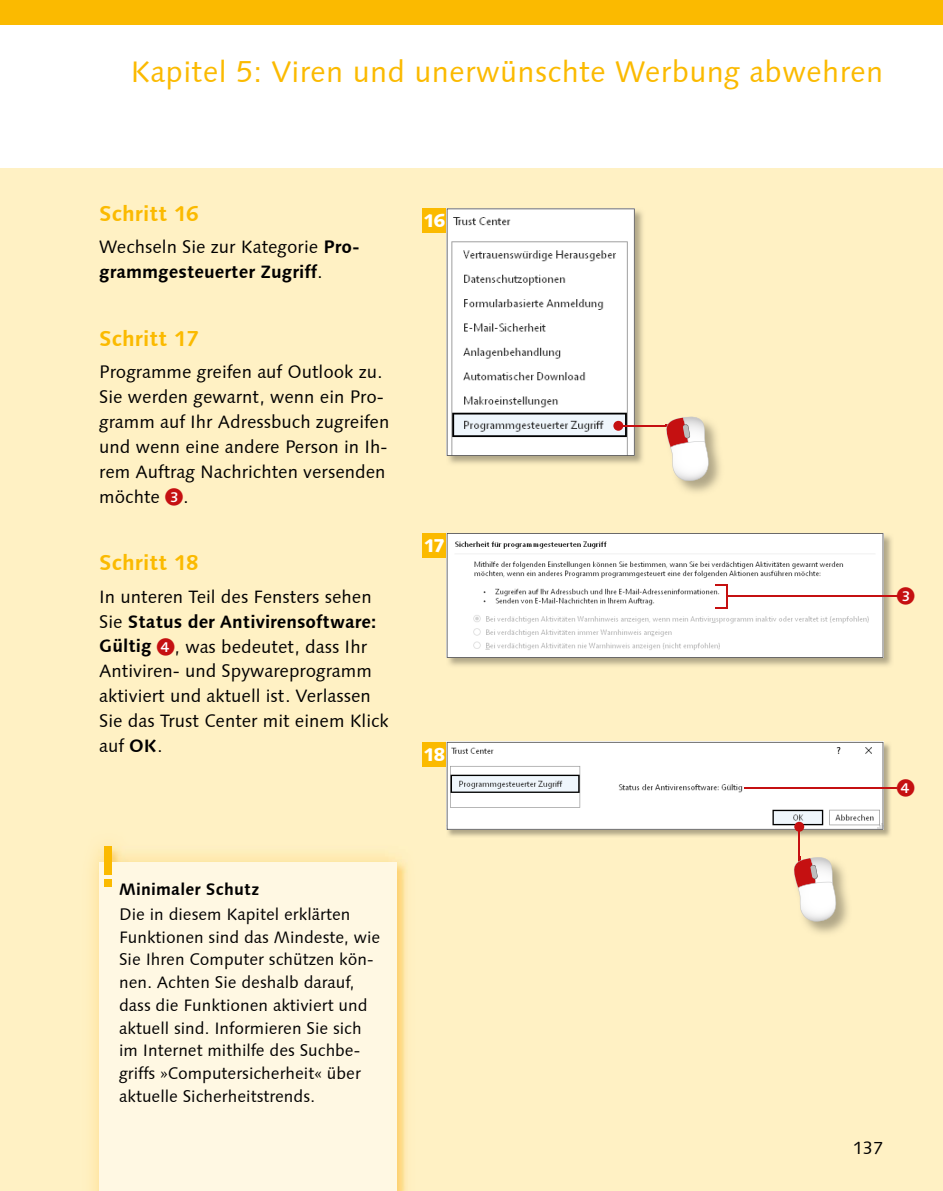
<style>
.page{position:relative;width:943px;height:1191px;background:#fff}
.page>*{position:absolute;margin:0;border:0;box-sizing:border-box;transform-origin:0 0}
.t1{font:29.75px "Syntax Next LT Pro";letter-spacing:.01em;color:#fbba00}
.t2{font:700 21.35px "Syntax Next LT Pro";color:#fbba00}
.t3{font:800 18.38px "Syntax Next LT Pro";color:#fff}
.t4{font:17.85px/24.8px "Syntax Next LT Pro";color:#000}
.t5{font:700 17.85px/24.8px "Syntax Next LT Pro";color:#000}
.t6{font:17.85px "Galileo Press Callout";color:#c51011}
.t7{font:17.5px "Syntax Next LT Pro";color:#000}
.t8{font:16.62px/22.8px "Syntax Next LT Pro";color:#000}
.t9{font:700 16.62px "Syntax Next LT Pro";letter-spacing:.01em;color:#000}
.s1{font-weight:400}
.s2{font-family:"Galileo Press Callout";color:#c51011}
.s3{font-weight:700}
</style>
<div class="page">
<div style="left:0;top:169px;width:943px;height:1022px;background:#fff1c4"></div>
<div style="left:0;top:0;width:943px;height:25px;background:#fbba00"></div>
<div style="left:166px;top:489px;width:16px;height:16px;background:#fff;border-radius:50%"></div>
<div style="left:158px;top:639px;width:16px;height:16px;background:#fff;border-radius:50%"></div>
<div style="left:422px;top:208px;width:24px;height:25px;background:#fbba00"></div>
<div style="left:422px;top:533px;width:24px;height:25px;background:#fbba00"></div>
<div style="left:422px;top:742px;width:24px;height:24px;background:#fbba00"></div>
<img style="left:448px;top:208px;width:195px;height:256px">
<svg style="left:446px;top:208px;width:188px;height:248px;background:#ececec"></svg>
<img style="left:448px;top:533px;width:444px;height:133px">
<svg style="left:446px;top:533px;width:437px;height:125px;background:#f3f3f3"></svg>
<img style="left:446px;top:741px;width:445px;height:96px">
<svg style="left:446px;top:742px;width:437px;height:87px;background:#f3f3f3"></svg>
<img style="left:99px;top:846px;width:308px;height:345px">
<div style="left:99px;top:862px;width:298px;height:329px;background:#fff8e3"></div>
<div style="left:104px;top:847px;width:7px;height:28px;background:#fbba00"></div>
<div style="left:104px;top:879px;width:7px;height:7px;background:#fbba00"></div>
<hr style="left:618px;top:425px;width:58px;height:2px;background:#c51011">
<div style="left:613px;top:421px;width:10px;height:10px;background:#c51011;border-radius:50%"></div>
<img style="left:678px;top:423px;width:42px;height:70px">
<svg style="left:665px;top:416px;width:44px;height:66px"></svg>
<hr style="left:726px;top:584px;width:2px;height:25px;background:#c51011">
<svg style="left:715px;top:607px;width:11px;height:2px"></svg>
<hr style="left:727px;top:595px;width:171px;height:2px;background:#c51011">
<div style="left:898px;top:589px;width:15px;height:14px;background:#fff;border-radius:50%"></div>
<hr style="left:798px;top:826px;width:2px;height:52px;background:#c51011">
<div style="left:794px;top:821px;width:10px;height:10px;background:#c51011;border-radius:50%"></div>
<img style="left:800px;top:856px;width:48px;height:78px">
<svg style="left:794px;top:857px;width:42px;height:66px;background:#e7c8c0"></svg>
<hr style="left:744px;top:786px;width:154px;height:2px;background:#c51011">
<svg style="left:897px;top:780px;width:17px;height:15px"></svg>
<h1 class="t1" style="left:130px;top:53px;width:754px">Kapitel 5: Viren und unerwünschte Werbung abwehren</h1>
<p class="t2" style="left:99px;top:200px;width:101px">Schritt 16</p>
<p class="t5" style="left:99px;top:234px;width:262px"><span class="s1">Wechseln Sie zur Kategorie</span> Pro&shy;grammgesteuerter Zugriff<span class="s1">.</span></p>
<p class="t2" style="left:99px;top:325px;width:101px">Schritt 17</p>
<p class="t4" style="left:99px;top:359px;width:292px">Programme greifen auf Outlook zu.<br>Sie werden gewarnt, wenn ein Pro&shy;gramm auf Ihr Adressbuch zugreifen und wenn eine andere Person in Ih&shy;rem Auftrag Nachrichten versenden möchte <span class="s2">3</span>.</p>
<p class="t2" style="left:99px;top:549px;width:101px">Schritt 18</p>
<p class="t4" style="left:99px;top:584px;width:291px">In unteren Teil des Fensters sehen<br>Sie <span class="s3">Status der Antivirensoftware:<br>Gültig</span> <span class="s2">4</span>, was bedeutet, dass Ihr<br>Antiviren- und Spywareprogramm aktiviert und aktuell ist. Verlassen<br>Sie das Trust Center mit einem Klick auf <span class="s3">OK</span>.</p>
<p class="t3" style="left:423px;top:209px;width:24px">16</p>
<p class="t3" style="left:423px;top:534px;width:23px">17</p>
<p class="t3" style="left:423px;top:742px;width:24px">18</p>
<p class="t9" style="left:119px;top:878px;width:142px">Minimaler Schutz</p>
<p class="t8" style="left:119px;top:902px;width:263px">Die in diesem Kapitel erklärten Funktionen sind das Mindeste, wie Sie Ihren Computer schützen kön&shy;nen. Achten Sie deshalb darauf, dass die Funktionen aktiviert und aktuell sind. Informieren Sie sich im Internet mithilfe des Suchbe&shy;griffs »Computersicherheit« über aktuelle Sicherheitstrends.</p>
<p class="t6" style="left:896px;top:587px;width:19px">3</p>
<p class="t6" style="left:896px;top:779px;width:19px">d</p>
<p class="t7" style="left:852px;top:1137px;width:32px">137</p>
</div>
